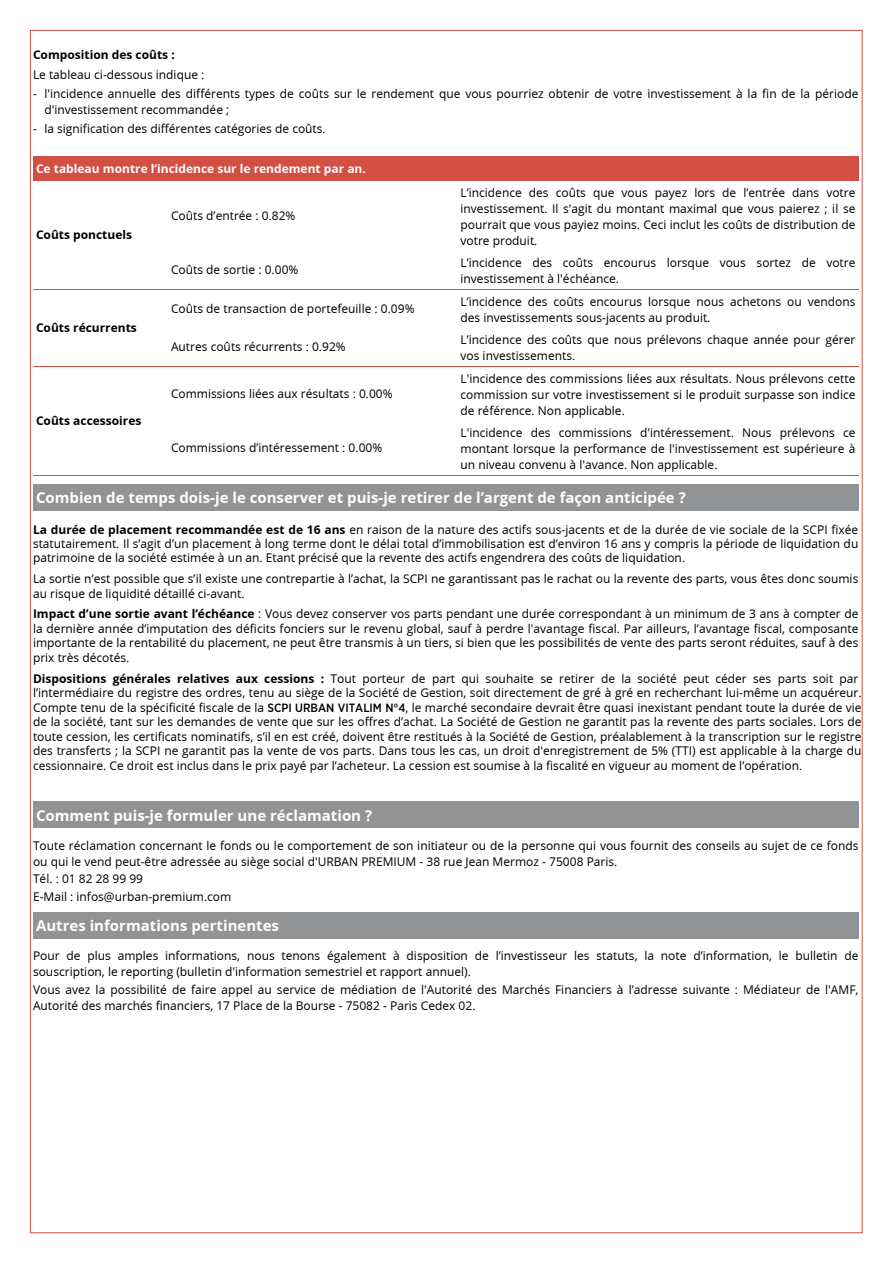
<style>
.page{position:relative;width:893px;height:1263px;background:#fff}
.page>*{position:absolute;margin:0;border:0;box-sizing:border-box;transform-origin:0 0}
.t1{font:700 15px "Open Sans";color:#fff}
.t2{font:12px/16px "Open Sans";color:#000}
.t3{font:700 12px "Open Sans";color:#000}
.t4{font:700 12px "Open Sans";color:#fff}
.s1{font-weight:700}
.s2{font-family:"Gotham Narrow";font-weight:500}
</style>
<div class="page">
<hr style="left:30px;top:30px;width:832px;height:1px;background:#d44f43">
<hr style="left:30px;top:1232px;width:832px;height:1px;background:#d44f43">
<hr style="left:30px;top:30px;width:1px;height:1203px;background:#d44f43">
<hr style="left:862px;top:30px;width:1px;height:1203px;background:#d44f43">
<div style="left:33px;top:157px;width:825px;height:24px;background:#d44f43"></div>
<div style="left:33px;top:484px;width:825px;height:26px;background:#929395"></div>
<div style="left:33px;top:801px;width:825px;height:27px;background:#929395"></div>
<div style="left:33px;top:912px;width:825px;height:27px;background:#929395"></div>
<hr style="left:33px;top:289px;width:825px;height:1px;background:#d44f43">
<hr style="left:33px;top:366px;width:825px;height:1px;background:#d44f43">
<hr style="left:33px;top:475px;width:825px;height:1px;background:#d44f43">
<p class="t3" style="left:33px;top:47px;width:143px">Composition des coûts :</p>
<p class="t2" style="left:33px;top:66px;width:173px">Le tableau ci-dessous indique :</p>
<p class="t2" style="left:44px;top:85px;width:816px;text-indent:-11px">- l'incidence annuelle des différents types de coûts sur le rendement que vous pourriez obtenir de votre investissement à la fin de la période d'investissement recommandée ;</p>
<p class="t2" style="left:33px;top:120px;width:294px">- la signification des différentes catégories de coûts.</p>
<p class="t4" style="left:36px;top:160px;width:331px">Ce tableau montre l’incidence sur le rendement par an.</p>
<p class="t3" style="left:36px;top:226px;width:98px">Coûts ponctuels</p>
<p class="t3" style="left:36px;top:319px;width:102px">Coûts récurrents</p>
<p class="t3" style="left:36px;top:412px;width:107px">Coûts accessoires</p>
<p class="t2" style="left:171px;top:207px;width:126px">Coûts d’entrée : 0.82%</p>
<p class="t2" style="left:460px;top:184px;width:396px;text-align:justify">L’incidence des coûts que vous payez lors de l’entrée dans votre investissement. Il s'agit du montant maximal que vous paierez ; il se pourrait que vous payiez moins. Ceci inclut les coûts de distribution de votre produit.</p>
<p class="t2" style="left:171px;top:261px;width:129px">Coûts de sortie : 0.00%</p>
<p class="t2" style="left:460px;top:254px;width:396px">L’incidence des coûts encourus lorsque vous sortez de votre investissement à l'échéance.</p>
<p class="t2" style="left:171px;top:300px;width:245px">Coûts de transaction de portefeuille : 0.09%</p>
<p class="t2" style="left:460px;top:293px;width:396px">L’incidence des coûts encourus lorsque nous achetons ou vendons des investissements sous-jacents au produit.</p>
<p class="t2" style="left:171px;top:338px;width:176px">Autres coûts récurrents : 0.92%</p>
<p class="t2" style="left:460px;top:331px;width:396px">L’incidence des coûts que nous prélevons chaque année pour gérer vos investissements.</p>
<p class="t2" style="left:171px;top:385px;width:223px">Commissions liées aux résultats : 0.00%</p>
<p class="t2" style="left:460px;top:370px;width:396px;text-align:justify">L'incidence des commissions liées aux résultats. Nous prélevons cette commission sur votre investissement si le produit surpasse son indice de référence. Non applicable.</p>
<p class="t2" style="left:460px;top:424px;width:396px;text-align:justify">L'incidence des commissions d'intéressement. Nous prélevons ce montant lorsque la performance de l'investissement est supérieure à un niveau convenu à l'avance. Non applicable.</p>
<p class="t1" style="left:36px;top:487px;width:651px">Combien de temps dois-je le conserver et puis-je retirer de l’argent de façon anticipée ?</p>
<p class="t2" style="left:33px;top:522px;width:827px;line-height:14.4px;text-align:justify"><span class="s1">La durée de placement recommandée est de 16 ans</span> en raison de la nature des actifs sous-jacents et de la durée de vie sociale de la SCPI fixée statutairement. Il s’agit d’un placement à long terme dont le délai total d’immobilisation est d’environ 16 ans y compris la période de liquidation du patrimoine de la société estimée à un an. Etant précisé que la revente des actifs engendrera des coûts de liquidation.</p>
<p class="t2" style="left:33px;top:571px;width:827px;line-height:14.5px">La sortie n’est possible que s’il existe une contrepartie à l’achat, la SCPI ne garantissant pas le rachat ou la revente des parts, vous êtes donc soumis au risque de liquidité détaillé ci-avant.</p>
<p class="t2" style="left:33px;top:607px;width:827px;line-height:14.5px;text-align:justify"><span class="s1">Impact d’une sortie avant l’échéance</span> : Vous devez conserver vos parts pendant une durée correspondant à un minimum de 3 ans à compter de la dernière année d’imputation des déficits fonciers sur le revenu global, sauf à perdre l'avantage fiscal. Par ailleurs, l’avantage fiscal, composante importante de la rentabilité du placement, ne peut être transmis à un tiers, si bien que les possibilités de vente des parts seront réduites, sauf à des prix très décotés.</p>
<p class="t2" style="left:33px;top:671px;width:830px;line-height:14.5px"><span class="s1">Dispositions générales relatives aux cessions :</span> Tout porteur de part qui souhaite se retirer de la société peut céder ses parts soit par l’intermédiaire du registre des ordres, tenu au siège de la Société de Gestion, soit directement de gré à gré en recherchant lui-même un acquéreur.<br>Compte tenu de la spécificité fiscale de la <span class="s2">SCPI URBAN VITALIM N°4</span>, le marché secondaire devrait être quasi inexistant pendant toute la durée de vie de la société, tant sur les demandes de vente que sur les offres d’achat. La Société de Gestion ne garantit pas la revente des parts sociales. Lors de toute cession, les certificats nominatifs, s’il en est créé, doivent être restitués à la Société de Gestion, préalablement à la transcription sur le registre des transferts ; la SCPI ne garantit pas la vente de vos parts. Dans tous les cas, un droit d'enregistrement de 5% (TTI) est applicable à la charge du cessionnaire. Ce droit est inclus dans le prix payé par l’acheteur. La cession est soumise à la fiscalité en vigueur au moment de l’opération.</p>
<p class="t1" style="left:36px;top:804px;width:338px">Comment puis-je formuler une réclamation ?</p>
<p class="t2" style="left:33px;top:837px;width:827px">Toute réclamation concernant le fonds ou le comportement de son initiateur ou de la personne qui vous fournit des conseils au sujet de ce fonds ou qui le vend peut-être adressée au siège social d'URBAN PREMIUM - 38 rue Jean Mermoz - 75008 Paris.</p>
<p class="t2" style="left:33px;top:870px;width:200px;line-height:17.5px">Tél. : 01 82 28 99 99<br>E-Mail : infos@urban-premium.com</p>
<p class="t1" style="left:36px;top:915px;width:245px">Autres informations pertinentes</p>
<p class="t2" style="left:33px;top:948px;width:827px">Pour de plus amples informations, nous tenons également à disposition de l’investisseur les statuts, la note d’information, le bulletin de souscription, le reporting (bulletin d'information semestriel et rapport annuel).</p>
<p class="t2" style="left:33px;top:981px;width:827px">Vous avez la possibilité de faire appel au service de médiation de l'Autorité des Marchés Financiers à l’adresse suivante : Médiateur de l'AMF,<br>Autorité des marchés financiers, 17 Place de la Bourse - 75082 - Paris Cedex 02.</p>
<p class="t2" style="left:171px;top:439px;width:213px">Commissions d’intéressement : 0.00%</p>
</div>
